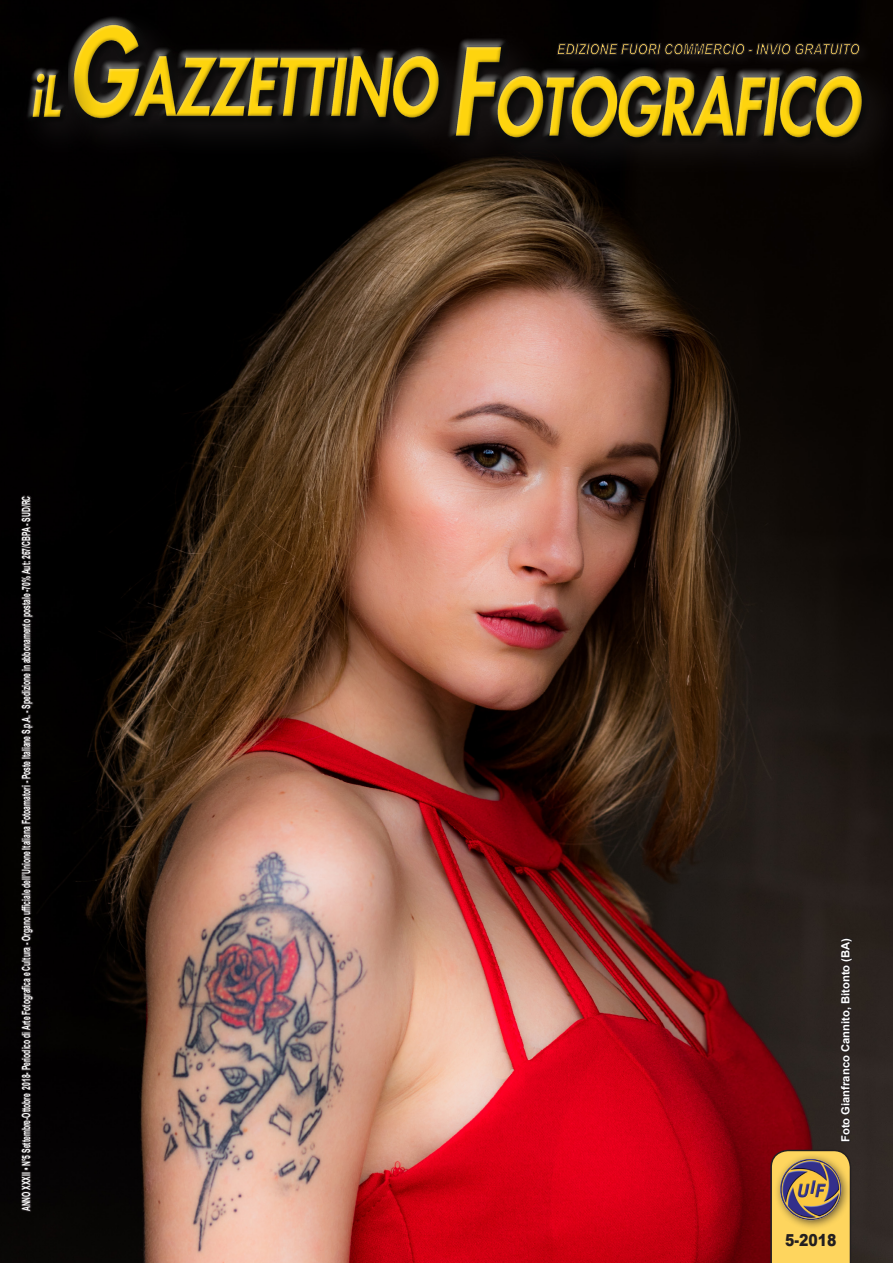
<style>
.page{position:relative;width:893px;height:1263px;background:#fff}
.page>*{position:absolute;margin:0;border:0;box-sizing:border-box;transform-origin:0 0}
.t1{font:900 16.5px "Arial";color:#231f20;scale:.85 1}
.t2{font:700 11.25px "Arial";color:#fff;scale:.6 1}
.t3{font:700 11.25px "Arial";color:#fff}
</style>
<div class="page">
<img style="left:0;top:0;width:893px;height:1263px">
<svg style="left:770px;top:1150px;width:81px;height:113px;background:#e4bc55"></svg>
<div style="left:839px;top:937px;width:15px;height:206px;background:#292320"></div>
<svg style="left:15px;top:494px;width:23px;height:719px;background:#0d0b0b"></svg>
<div style="left:774px;top:1153px;width:77px;height:77px;background:#231f20;opacity:.75"></div>
<img style="left:780px;top:1159px;width:61px;height:61px">
<div style="left:54px;top:4px;width:839px;height:179px;background:#231f20;opacity:.75"></div>
<div style="left:69px;top:6px;width:820px;height:152px;background:#060201"></div>
<div style="left:69px;top:11px;width:798px;height:131px;background:#030100"></div>
<div style="left:70px;top:30px;width:804px;height:121px;background:#231f20;opacity:.75"></div>
<div style="left:15px;top:56px;width:97px;height:105px;background:#231f20;opacity:.75"></div>
<div style="left:19px;top:39px;width:55px;height:88px;background:#020100"></div>
<div style="left:22px;top:63px;width:54px;height:59px;background:#fff;opacity:.75"></div>
<div style="left:25px;top:70px;width:51px;height:57px;background:#231f20;opacity:.75"></div>
<div style="left:553px;top:39px;width:319px;height:29px;background:#080403"></div>
<svg style="left:557px;top:43px;width:303px;height:12px"></svg>
<p class="t2" style="left:18px;top:1211px;width:1194px;rotate:-90deg">ANNO XXXII • N°5 Settembre-Ottobre 2018- Periodico di Arte Fotografica e Cultura - Organo ufficiale dell’Unione Italiana Fotoamatori - Poste Italiane S.p.A. - Spedizione in abbonamento postale -70% Aut: 267/CBPA - SUD/RC</p>
<p class="t3" style="left:838px;top:1142px;width:206px;rotate:-90deg">Foto Gianfranco Cannito, Bitonto (BA)</p>
<h1 class="t1" style="left:785px;top:1228px;width:62px">5-2018</h1>
</div>
